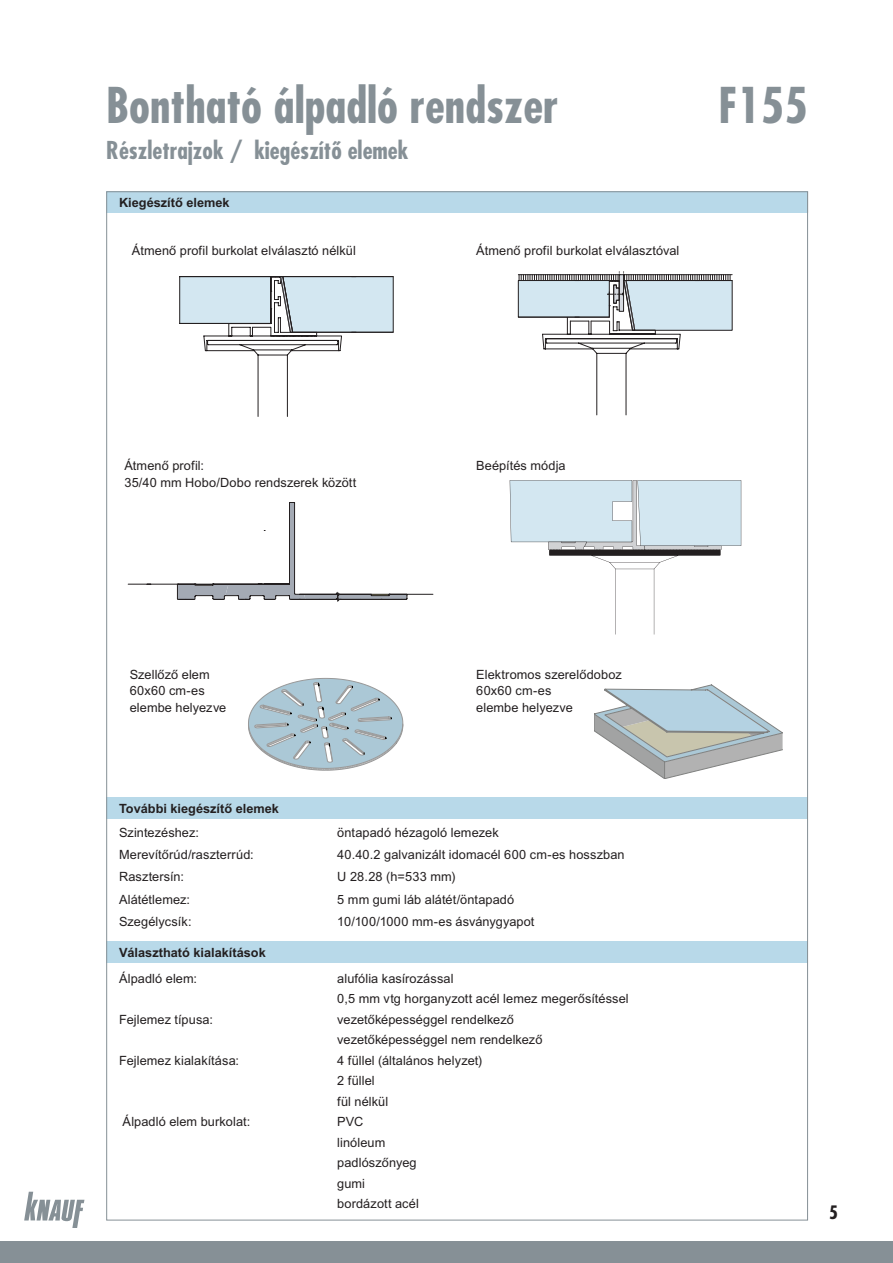
<style>
.page{position:relative;width:893px;height:1263px;background:#fff}
.page>*{position:absolute;margin:0;border:0;box-sizing:border-box;transform-origin:0 0}
.t1{font:48px "Futura Condensed Bold H";color:#869096}
.t2{font:24px "Futura Condensed Bold H";color:#869096}
.t3{font:12.75px/20.5px "H Arial";letter-spacing:.005em;color:#231f20}
.t4{font:700 12.75px "H Arial";color:#231f20}
</style>
<div class="page">
<div style="left:0;top:1242px;width:893px;height:21px;background:#869096"></div>
<svg style="left:24px;top:1192px;width:60px;height:36px"></svg>
<div style="left:106px;top:191px;width:702px;height:22px;background:#b8d9e9"></div>
<svg style="left:179px;top:276px;width:215px;height:141px"></svg>
<svg style="left:518px;top:271px;width:215px;height:144px"></svg>
<svg style="left:128px;top:502px;width:305px;height:99px"></svg>
<svg style="left:510px;top:480px;width:231px;height:154px"></svg>
<svg style="left:248px;top:678px;width:156px;height:93px"></svg>
<svg style="left:594px;top:685px;width:189px;height:94px"></svg>
<div style="left:106px;top:797px;width:702px;height:21px;background:#b8d9e9"></div>
<div style="left:106px;top:941px;width:702px;height:22px;background:#b8d9e9"></div>
<h1 class="t1" style="left:106px;top:75px;width:454px">Bontható álpadló rendszer</h1>
<h2 class="t2" style="left:106px;top:135px;width:304px">Részletrajzok / kiegészítô elemek</h2>
<p class="t4" style="left:119px;top:195px;width:112px">Kiegészítô elemek</p>
<p class="t3" style="left:132px;top:240px;width:226px">Átmenô profil burkolat elválasztó nélkül</p>
<p class="t3" style="left:476px;top:240px;width:205px">Átmenô profil burkolat elválasztóval</p>
<h1 class="t1" style="left:718px;top:75px;width:91px">F155</h1>
<p class="t3" style="left:124px;top:458px;width:233px;line-height:16.5px">Átmenô profil:<br>35/40 mm Hobo/Dobo rendszerek között</p>
<p class="t3" style="left:476px;top:456px;width:91px">Beépítés módja</p>
<p class="t3" style="left:130px;top:666px;width:98px;line-height:16.5px">Szellôzô elem<br>60x60 cm-es elembe helyezve</p>
<p class="t3" style="left:476px;top:666px;width:147px;line-height:16.5px">Elektromos szerelôdoboz<br>60x60 cm-es<br>elembe helyezve</p>
<p class="t4" style="left:119px;top:801px;width:161px">További kiegészítô elemek</p>
<p class="t3" style="left:119px;top:822px;width:81px">Szintezéshez:</p>
<p class="t3" style="left:337px;top:822px;width:163px">öntapadó hézagoló lemezek</p>
<p class="t3" style="left:119px;top:845px;width:136px">Merevítôrúd/raszterrúd:</p>
<p class="t3" style="left:337px;top:845px;width:289px">40.40.2 galvanizált idomacél 600 cm-es hosszban</p>
<p class="t3" style="left:119px;top:867px;width:66px">Rasztersín:</p>
<p class="t3" style="left:337px;top:867px;width:120px">U 28.28 (h=533 mm)</p>
<p class="t3" style="left:119px;top:889px;width:73px">Alátétlemez:</p>
<p class="t3" style="left:337px;top:889px;width:178px">5 mm gumi láb alátét/öntapadó</p>
<p class="t3" style="left:119px;top:911px;width:74px">Szegélycsík:</p>
<p class="t3" style="left:337px;top:911px;width:199px">10/100/1000 mm-es ásványgyapot</p>
<p class="t4" style="left:119px;top:946px;width:148px">Választható kialakítások</p>
<p class="t3" style="left:119px;top:968px;width:79px">Álpadló elem:</p>
<p class="t3" style="left:337px;top:968px;width:293px">alufólia kasírozással<br>0,5 mm vtg horganyzott acél lemez megerôsítéssel</p>
<p class="t3" style="left:119px;top:1009px;width:95px">Fejlemez típusa:</p>
<p class="t3" style="left:337px;top:1009px;width:207px">vezetôképességgel rendelkezô vezetôképességgel nem rendelkezô</p>
<p class="t3" style="left:119px;top:1050px;width:122px">Fejlemez kialakítása:</p>
<p class="t3" style="left:337px;top:1050px;width:147px">4 füllel (általános helyzet)<br>2 füllel<br>fül nélkül</p>
<p class="t3" style="left:123px;top:1112px;width:129px">Álpadló elem burkolat:</p>
<p class="t3" style="left:337px;top:1112px;width:83px">PVC<br>linóleum padlószônyeg gumi bordázott acél</p>
</div>
